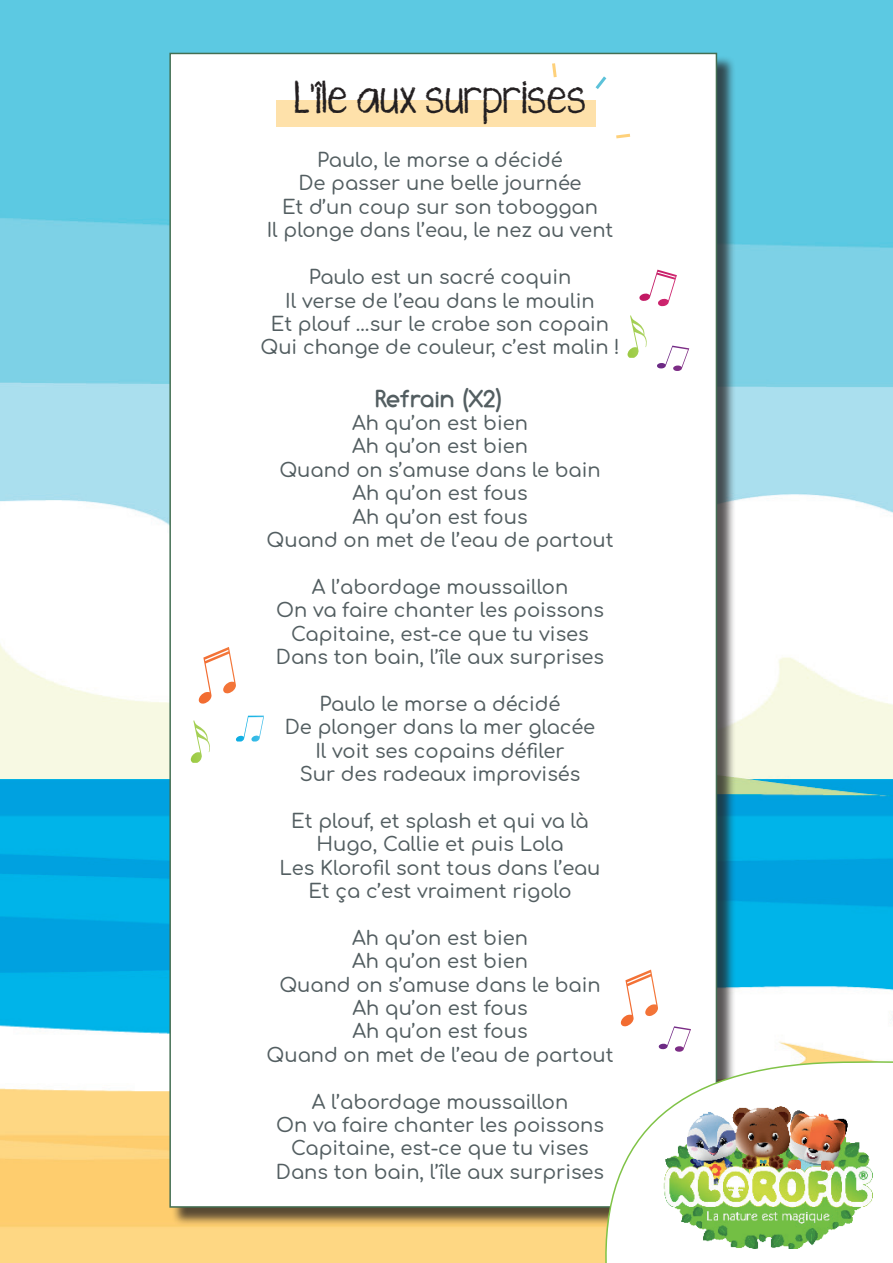
<style>
.page{position:relative;width:893px;height:1263px;background:#fff}
.page>*{position:absolute;margin:0;border:0;box-sizing:border-box;transform-origin:0 0}
.t1{font:33px "KG Ten Thousand Reasons Alt";color:#231f20}
.t2{font:700 24px "Comfortaa";color:#535e61}
.t3{font:500 19.5px "Comfortaa";color:#535e61}
</style>
<div class="page">
<img style="left:0;top:0;width:893px;height:1263px">
<div style="left:172px;top:55px;width:564px;height:1171px;background:#231f20;opacity:.75"></div>
<div style="left:169px;top:53px;width:548px;height:1155px;background:#fff;border:2px solid #436f53"></div>
<svg style="left:639px;top:270px;width:38px;height:36px"></svg>
<svg style="left:198px;top:647px;width:38px;height:57px"></svg>
<svg style="left:657px;top:346px;width:32px;height:25px"></svg>
<svg style="left:627px;top:315px;width:20px;height:43px"></svg>
<svg style="left:191px;top:720px;width:19px;height:43px"></svg>
<svg style="left:236px;top:716px;width:28px;height:25px"></svg>
<svg style="left:621px;top:969px;width:70px;height:83px"></svg>
<div style="left:276px;top:100px;width:320px;height:27px;background:#fee1aa"></div>
<svg style="left:600px;top:1061px;width:293px;height:202px"></svg>
<img style="left:662px;top:1106px;width:210px;height:142px">
<p class="t1" style="left:294px;top:73px;width:293px">L’île aux surprises</p>
<p class="t3" style="left:317px;top:142px;width:247px">Paulo, le morse a décidé</p>
<p class="t3" style="left:298px;top:166px;width:285px">De passer une belle journée</p>
<p class="t3" style="left:282px;top:189px;width:318px">Et d’un coup sur son toboggan</p>
<p class="t3" style="left:267px;top:213px;width:348px">Il plonge dans l’eau, le nez au vent</p>
<p class="t3" style="left:309px;top:259px;width:264px">Paulo est un sacré coquin</p>
<p class="t3" style="left:285px;top:283px;width:311px">Il verse de l’eau dans le moulin</p>
<p class="t3" style="left:271px;top:306px;width:340px">Et plouf …sur le crabe son copain</p>
<p class="t3" style="left:260px;top:330px;width:361px">Qui change de couleur, c’est malin !</p>
<p class="t2" style="left:376px;top:384px;width:130px">Refrain (X2)</p>
<p class="t3" style="left:352px;top:405px;width:178px">Ah qu’on est bien</p>
<p class="t3" style="left:352px;top:429px;width:178px">Ah qu’on est bien</p>
<p class="t3" style="left:279px;top:452px;width:323px">Quand on s’amuse dans le bain</p>
<p class="t3" style="left:353px;top:475px;width:176px">Ah qu’on est fous</p>
<p class="t3" style="left:353px;top:499px;width:176px">Ah qu’on est fous</p>
<p class="t3" style="left:266px;top:522px;width:349px">Quand on met de l’eau de partout</p>
<p class="t3" style="left:312px;top:569px;width:258px">A l’abordage moussaillon</p>
<p class="t3" style="left:276px;top:592px;width:329px">On va faire chanter les poissons</p>
<p class="t3" style="left:291px;top:616px;width:299px">Capitaine, est-ce que tu vises</p>
<p class="t3" style="left:276px;top:639px;width:330px">Dans ton bain, l’île aux surprises</p>
<p class="t3" style="left:319px;top:686px;width:243px">Paulo le morse a décidé</p>
<p class="t3" style="left:285px;top:709px;width:312px">De plonger dans la mer glacée</p>
<p class="t3" style="left:315px;top:733px;width:251px">Il voit ses copains défiler</p>
<p class="t3" style="left:300px;top:756px;width:282px">Sur des radeaux improvisés</p>
<p class="t3" style="left:291px;top:803px;width:299px">Et plouf, et splash et qui va là</p>
<p class="t3" style="left:317px;top:826px;width:248px">Hugo, Callie et puis Lola</p>
<p class="t3" style="left:279px;top:850px;width:323px">Les Klorofil sont tous dans l’eau</p>
<p class="t3" style="left:308px;top:873px;width:265px">Et ça c’est vraiment rigolo</p>
<p class="t3" style="left:352px;top:920px;width:178px">Ah qu’on est bien</p>
<p class="t3" style="left:352px;top:943px;width:178px">Ah qu’on est bien</p>
<p class="t3" style="left:279px;top:967px;width:323px">Quand on s’amuse dans le bain</p>
<p class="t3" style="left:353px;top:990px;width:176px">Ah qu’on est fous</p>
<p class="t3" style="left:353px;top:1014px;width:176px">Ah qu’on est fous</p>
<p class="t3" style="left:266px;top:1037px;width:349px">Quand on met de l’eau de partout</p>
<p class="t3" style="left:312px;top:1084px;width:258px">A l’abordage moussaillon</p>
<p class="t3" style="left:276px;top:1107px;width:329px">On va faire chanter les poissons</p>
<p class="t3" style="left:291px;top:1131px;width:299px">Capitaine, est-ce que tu vises</p>
<p class="t3" style="left:276px;top:1154px;width:330px">Dans ton bain, l’île aux surprises</p>
</div>
